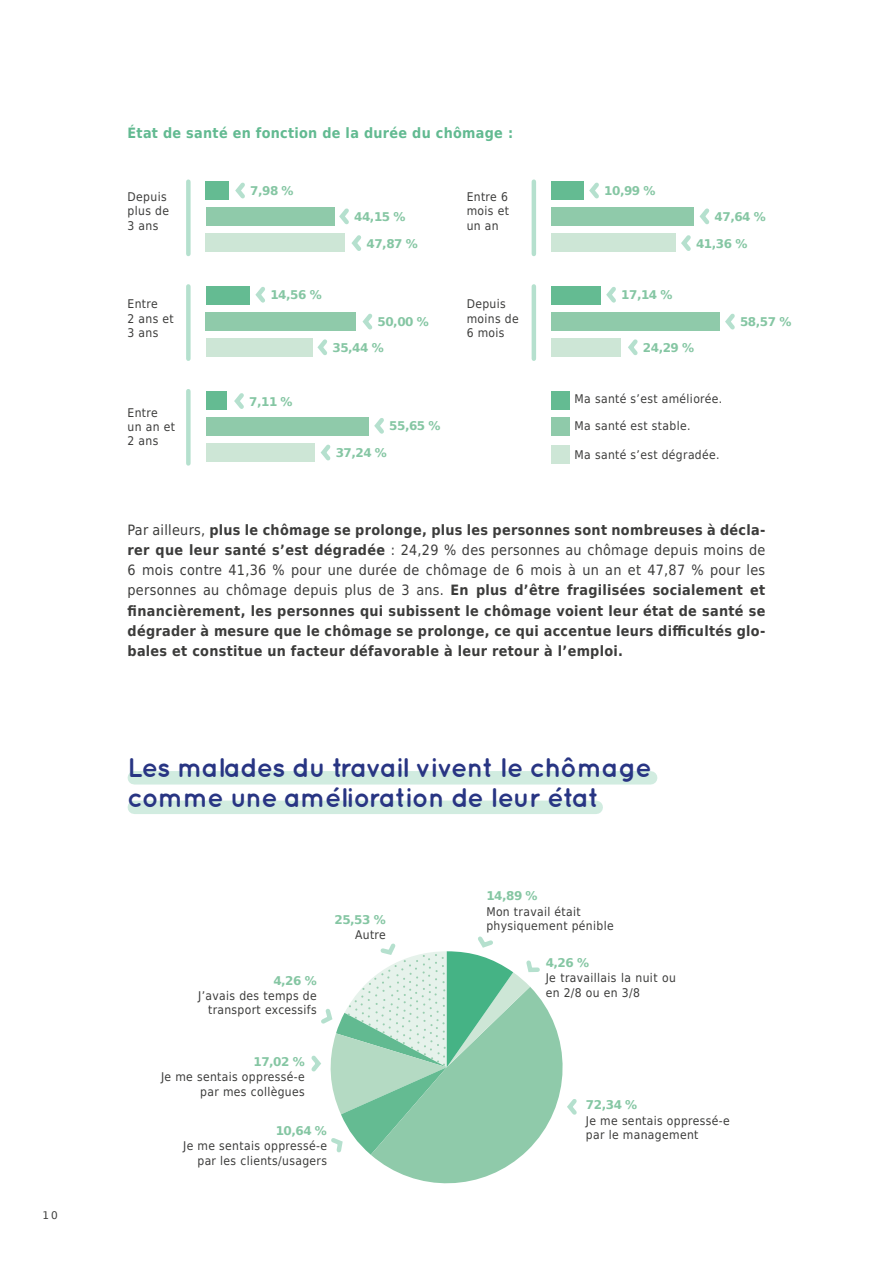
<style>
.page{position:relative;width:893px;height:1263px;background:#fff}
.page>*{position:absolute;margin:0;border:0;box-sizing:border-box;transform-origin:0 0}
.t1{font:700 27px/30px "Quicksand";letter-spacing:-.03em;color:#283583}
.t2{font:700 14.25px/20.2px "DejaVu Sans Condensed";letter-spacing:.02em;color:#3c3c3b;text-align:justify}
.t3{font:700 14.25px "DejaVu Sans Condensed";letter-spacing:.02em;color:#62ba91}
.t4{font:12px/14.4px "DejaVu Sans Condensed";letter-spacing:.03em;color:#3c3c3b}
.t5{font:700 12px/25.7px "DejaVu Sans";letter-spacing:-.04em;color:#85c6a3}
.t6{font:10.5px "DejaVu Sans";color:#3c3c3b}
.s1{font-weight:400}
</style>
<div class="page">
<svg style="left:311px;top:936px;width:266px;height:248px"></svg>
<div style="left:134px;top:800px;width:462px;height:14px;background:#d1ece0"></div>
<div style="left:134px;top:771px;width:517px;height:13px;background:#d1ece0"></div>
<div style="left:186px;top:182px;width:5px;height:72px;background:#b5e0ce"></div>
<svg style="left:235px;top:182px;width:10px;height:17px"></svg>
<svg style="left:339px;top:208px;width:10px;height:17px"></svg>
<svg style="left:351px;top:235px;width:11px;height:16px"></svg>
<div style="left:206px;top:181px;width:23px;height:19px;background:#64bb92"></div>
<div style="left:206px;top:207px;width:128px;height:19px;background:#8fcaaa"></div>
<div style="left:206px;top:233px;width:139px;height:19px;background:#cde6d6"></div>
<hr style="left:532px;top:182px;width:4px;height:72px;background:#b5e0ce">
<div style="left:551px;top:181px;width:33px;height:19px;background:#64bb92"></div>
<div style="left:551px;top:207px;width:143px;height:19px;background:#8fcaaa"></div>
<div style="left:551px;top:233px;width:124px;height:19px;background:#cde6d6"></div>
<div style="left:186px;top:286px;width:5px;height:73px;background:#b5e0ce"></div>
<hr style="left:532px;top:286px;width:4px;height:73px;background:#b5e0ce">
<div style="left:186px;top:391px;width:5px;height:72px;background:#b5e0ce"></div>
<div style="left:206px;top:286px;width:43px;height:19px;background:#64bb92"></div>
<div style="left:206px;top:312px;width:150px;height:19px;background:#8fcaaa"></div>
<div style="left:206px;top:338px;width:106px;height:19px;background:#cde6d6"></div>
<div style="left:551px;top:286px;width:49px;height:19px;background:#64bb92"></div>
<div style="left:551px;top:312px;width:168px;height:19px;background:#8fcaaa"></div>
<div style="left:551px;top:338px;width:70px;height:19px;background:#cde6d6"></div>
<div style="left:206px;top:391px;width:21px;height:18px;background:#64bb92"></div>
<div style="left:206px;top:417px;width:162px;height:19px;background:#8fcaaa"></div>
<div style="left:206px;top:443px;width:109px;height:19px;background:#cde6d6"></div>
<svg style="left:589px;top:182px;width:10px;height:17px"></svg>
<svg style="left:699px;top:208px;width:11px;height:17px"></svg>
<svg style="left:681px;top:235px;width:10px;height:16px"></svg>
<svg style="left:606px;top:287px;width:10px;height:16px"></svg>
<svg style="left:725px;top:313px;width:10px;height:17px"></svg>
<svg style="left:628px;top:339px;width:10px;height:16px"></svg>
<svg style="left:255px;top:287px;width:10px;height:16px"></svg>
<svg style="left:362px;top:313px;width:11px;height:17px"></svg>
<svg style="left:317px;top:339px;width:10px;height:16px"></svg>
<svg style="left:234px;top:393px;width:10px;height:16px"></svg>
<svg style="left:374px;top:418px;width:10px;height:16px"></svg>
<svg style="left:320px;top:444px;width:11px;height:17px"></svg>
<div style="left:551px;top:391px;width:18px;height:18px;background:#64bb92"></div>
<div style="left:551px;top:418px;width:18px;height:18px;background:#8fcaaa"></div>
<div style="left:551px;top:446px;width:18px;height:18px;background:#cde6d6"></div>
<p class="t6" style="left:43px;top:1206px;width:17px">10</p>
<p class="t3" style="left:128px;top:122px;width:387px">État de santé en fonction de la durée du chômage :</p>
<p class="t4" style="left:128px;top:189px;width:43px">Depuis plus de<br>3 ans</p>
<p class="t5" style="left:250px;top:178px;width:45px">7,98 %</p>
<p class="t5" style="left:354px;top:204px;width:53px">44,15 %</p>
<p class="t5" style="left:366px;top:230px;width:53px">47,87 %</p>
<p class="t4" style="left:467px;top:189px;width:44px;text-align:justify">Entre 6 mois et un an</p>
<p class="t5" style="left:270px;top:282px;width:53px">14,56 %</p>
<p class="t4" style="left:128px;top:296px;width:48px">Entre<br>2 ans et<br>3 ans</p>
<p class="t4" style="left:467px;top:296px;width:54px">Depuis moins de<br>6 mois</p>
<p class="t5" style="left:332px;top:309px;width:98px;text-indent:45px">50,00 %<br>35,44 %</p>
<p class="t4" style="left:128px;top:405px;width:49px">Entre<br>un an et<br>2 ans</p>
<p class="t5" style="left:249px;top:388px;width:45px">7,11 %</p>
<p class="t5" style="left:389px;top:413px;width:53px">55,65 %</p>
<p class="t5" style="left:336px;top:440px;width:53px">37,24 %</p>
<p class="t5" style="left:604px;top:178px;width:53px">10,99 %</p>
<p class="t5" style="left:621px;top:282px;width:53px">17,14 %</p>
<p class="t5" style="left:715px;top:204px;width:53px">47,64 %</p>
<p class="t5" style="left:696px;top:230px;width:53px">41,36 %</p>
<p class="t5" style="left:740px;top:309px;width:53px">58,57 %</p>
<p class="t5" style="left:643px;top:334px;width:53px">24,29 %</p>
<p class="t4" style="left:575px;top:391px;width:149px">Ma santé s’est améliorée.</p>
<p class="t4" style="left:575px;top:418px;width:117px">Ma santé est stable.</p>
<p class="t4" style="left:575px;top:447px;width:147px">Ma santé s’est dégradée.</p>
<p class="t2" style="left:128px;top:519px;width:639px"><span class="s1">Par ailleurs,</span> plus le chômage se prolonge, plus les personnes sont nombreuses à décla&shy;rer que leur santé s’est dégradée <span class="s1">: 24,29 % des personnes au chômage depuis moins de 6 mois contre 41,36 % pour une durée de chômage de 6 mois à un an et 47,87 % pour les personnes au chômage depuis plus de 3 ans.</span> En plus d’être fragilisées socialement et financièrement, les personnes qui subissent le chômage voient leur état de santé se dégrader à mesure que le chômage se prolonge, ce qui accentue leurs difficultés glo&shy;bales et constitue un facteur défavorable à leur retour à l’emploi.</p>
<h1 class="t1" style="left:128px;top:752px;width:526px">Les malades du travail vivent le chômage comme une amélioration de leur état</h1>
<p class="t5" style="left:273px;top:967px;width:45px">4,26 %</p>
<p class="t4" style="left:198px;top:988px;width:120px;text-align:right">J’avais des temps de transport excessifs</p>
<p class="t5" style="left:334px;top:907px;width:53px">25,53 %</p>
<p class="t4" style="left:355px;top:927px;width:32px">Autre</p>
<p class="t5" style="left:253px;top:1049px;width:53px">17,02 %</p>
<p class="t4" style="left:161px;top:1069px;width:145px;text-align:right">Je me sentais oppressé-e par mes collègues</p>
<p class="t5" style="left:276px;top:1118px;width:53px">10,64 %</p>
<p class="t4" style="left:183px;top:1139px;width:145px;text-align:right">Je me sentais oppressé-e par les clients/usagers</p>
<p class="t5" style="left:486px;top:883px;width:53px">14,89 %</p>
<p class="t4" style="left:486px;top:904px;width:129px">Mon travail était physiquement pénible</p>
<p class="t5" style="left:546px;top:950px;width:45px">4,26 %</p>
<p class="t4" style="left:546px;top:970px;width:132px">Je travaillais la nuit ou en 2/8 ou en 3/8</p>
<p class="t5" style="left:586px;top:1092px;width:53px">72,34 %</p>
<p class="t4" style="left:586px;top:1113px;width:145px">Je me sentais oppressé-e par le management</p>
</div>
